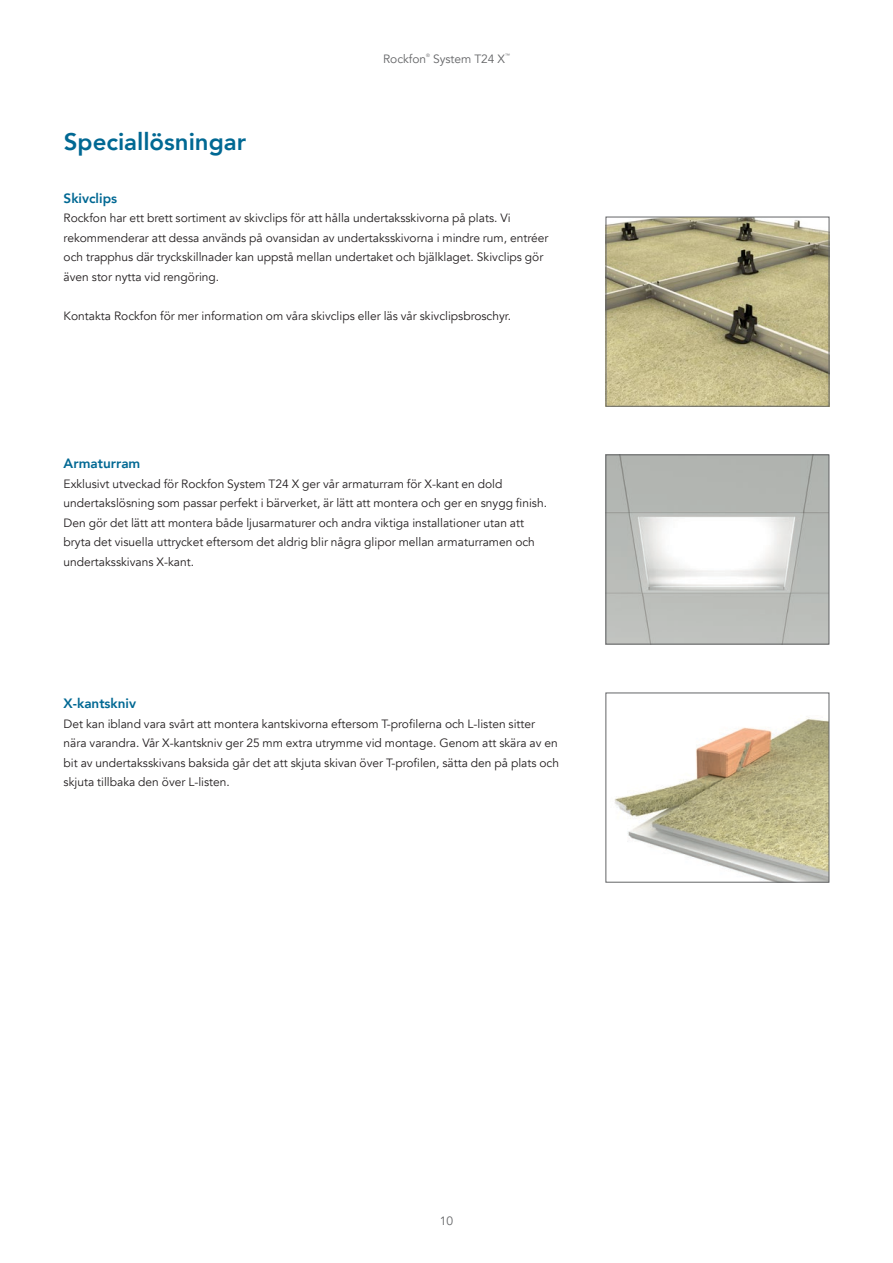
<style>
.page{position:relative;width:893px;height:1263px;background:#fff}
.page>*{position:absolute;margin:0;border:0;box-sizing:border-box;transform-origin:0 0}
.t1{font:800 24px "Avenir";color:#006893}
.t2{font:800 13.5px "Avenir";color:#006893}
.t3{font:12px/19.5px "Avenir";color:#231f20}
.t4{font:12px "Avenir";color:#636466}
.t5{font:4.8px "Avenir";color:#636466}
</style>
<div class="page">
<img style="left:608px;top:457px;width:219px;height:185px">
<div style="left:606px;top:455px;width:223px;height:189px;border:1px solid #636466"></div>
<img style="left:614px;top:717px;width:213px;height:163px">
<img style="left:608px;top:219px;width:219px;height:185px">
<div style="left:606px;top:217px;width:223px;height:189px;border:1px solid #636466"></div>
<p class="t4" style="left:383px;top:52px;width:45px">Rockfon</p>
<p class="t5" style="left:426px;top:53px;width:5px">®</p>
<p class="t4" style="left:433px;top:52px;width:74px">System T24 X</p>
<p class="t5" style="left:505px;top:53px;width:6px">™</p>
<h1 class="t1" style="left:64px;top:123px;width:184px">Speciallösningar</h1>
<p class="t2" style="left:64px;top:188px;width:55px">Skivclips</p>
<p class="t3" style="left:64px;top:209px;width:486px">Rockfon har ett brett sortiment av skivclips för att hålla undertaksskivorna på plats. Vi rekommenderar att dessa används på ovansidan av undertaksskivorna i mindre rum, entréer och trapphus där tryckskillnader kan uppstå mellan undertaket och bjälklaget. Skivclips gör även stor nytta vid rengöring.</p>
<p class="t3" style="left:64px;top:306px;width:449px">Kontakta Rockfon för mer information om våra skivclips eller läs vår skivclipsbroschyr.</p>
<p class="t2" style="left:64px;top:453px;width:78px">Armaturram</p>
<p class="t3" style="left:64px;top:474px;width:485px">Exklusivt utveckad för Rockfon System T24 X ger vår armaturram för X-kant en dold undertakslösning som passar perfekt i bärverket, är lätt att montera och ger en snygg finish.<br>Den gör det lätt att montera både ljusarmaturer och andra viktiga installationer utan att bryta det visuella uttrycket eftersom det aldrig blir några glipor mellan armaturramen och undertaksskivans X-kant.</p>
<p class="t2" style="left:64px;top:693px;width:74px">X-kantskniv</p>
<p class="t3" style="left:64px;top:714px;width:497px">Det kan ibland vara svårt att montera kantskivorna eftersom T-profilerna och L-listen sitter nära varandra. Vår X-kantskniv ger 25 mm extra utrymme vid montage. Genom att skära av en bit av undertaksskivans baksida går det att skjuta skivan över T-profilen, sätta den på plats och skjuta tillbaka den över L-listen.</p>
<p class="t4" style="left:440px;top:1213px;width:15px">10</p>
</div>
